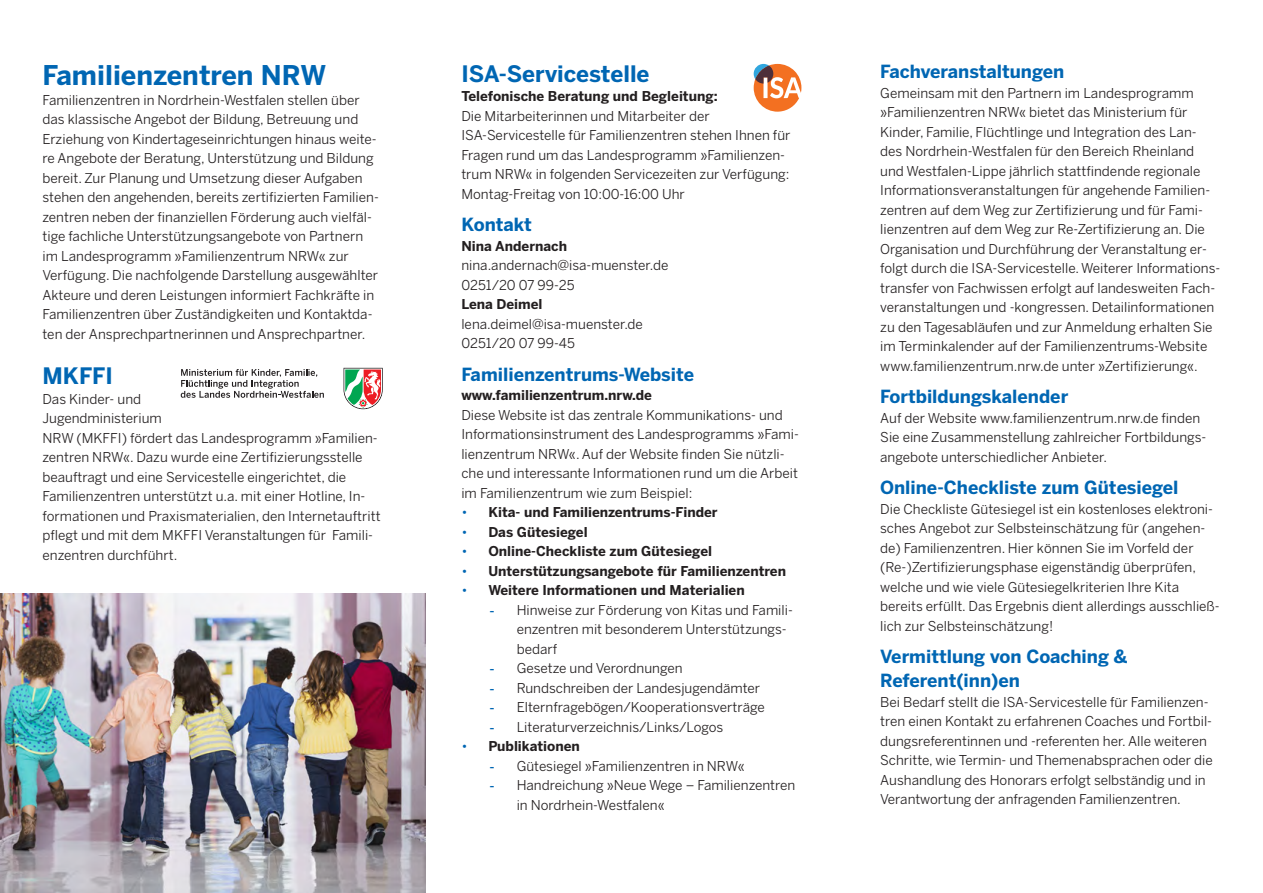
<style>
.page{position:relative;width:1263px;height:893px;background:#fff}
.page>*{position:absolute;margin:0;border:0;box-sizing:border-box;transform-origin:0 0}
.t1{font:700 27px "Benton Sans";color:#0066b3}
.t2{font:700 22.5px "Benton Sans";color:#0066b3}
.t3{font:700 18px/24px "Benton Sans";color:#0066b3}
.copy{font:13.5px/19.5px "Benton Sans";color:#231f20}
.Liste_2_Ebene{font:13.5px/19.5px "Benton Sans";color:#231f20}
.Liste{font:700 13.5px "Benton Sans";color:#231f20}
.copy-2{font:700 13.5px "Benton Sans";color:#231f20}
.s1{font-weight:700}
.s2{font-weight:400;color:#0066b3}
.s3{font-family:"Arial";color:#0066b3}
</style>
<div class="page">
<svg style="left:344px;top:368px;width:39px;height:41px"></svg>
<svg style="left:181px;top:369px;width:143px;height:29px"></svg>
<svg style="left:754px;top:64px;width:47px;height:48px"></svg>
<img style="left:0;top:593px;width:425px;height:300px">
<p class="t1" style="left:43px;top:59px;width:285px">Familienzentren NRW</p>
<p class="copy" style="left:43px;top:90px;width:338px">Familienzentren in Nordrhein-Westfalen stellen über das klassische Angebot der Bildung, Betreuung und Erziehung von Kindertageseinrichtungen hinaus weite&shy;re Angebote der Beratung, Unterstützung und Bildung bereit. Zur Planung und Umsetzung dieser Aufgaben stehen den angehenden, bereits zertifizierten Familien&shy;zentren neben der finanziellen Förderung auch vielfäl&shy;tige fachliche Unterstützungsangebote von Partnern im Landesprogramm »Familienzentrum NRW« zur Verfügung. Die nachfolgende Darstellung ausgewählter Akteure und deren Leistungen informiert Fachkräfte in Familienzentren über Zuständigkeiten und Kontaktda&shy;ten der Ansprechpartnerinnen und Ansprechpartner.</p>
<p class="t2" style="left:43px;top:363px;width:72px">MKFFI</p>
<p class="copy" style="left:43px;top:389px;width:340px">Das Kinder- und<br>Jugendministerium<br>NRW (MKFFI) fördert das Landesprogramm »Familien&shy;zentren NRW«. Dazu wurde eine Zertifizierungsstelle beauftragt und eine Servicestelle eingerichtet, die Familienzentren unterstützt u.a. mit einer Hotline, In&shy;formationen und Praxismaterialien, den Internetauftritt pflegt und mit dem MKFFI Veranstaltungen für Famili&shy;enzentren durchführt.</p>
<p class="t2" style="left:461px;top:60px;width:190px">ISA-Servicestelle</p>
<p class="copy-2" style="left:461px;top:88px;width:258px">Telefonische Beratung und Begleitung:</p>
<p class="copy" style="left:461px;top:106px;width:331px">Die Mitarbeiterinnen und Mitarbeiter der ISA-Servicestelle für Familienzentren stehen Ihnen für Fragen rund um das Landesprogramm »Familienzen&shy;trum NRW« in folgenden Servicezeiten zur Verfügung:<br>Montag-Freitag von 10:00-16:00 Uhr</p>
<p class="t3" style="left:461px;top:212px;width:72px">Kontakt</p>
<p class="copy" style="left:461px;top:236px;width:209px"><span class="s1">Nina Andernach </span>nina.andernach@isa-muenster.de<br>0251/20 07 99-25</p>
<p class="copy" style="left:461px;top:294px;width:183px"><span class="s1">Lena Deimel </span>lena.deimel@isa-muenster.de<br>0251/20 07 99-45</p>
<p class="t3" style="left:461px;top:362px;width:234px">Familienzentrums-Website</p>
<p class="copy" style="left:461px;top:385px;width:339px"><span class="s1">www.familienzentrum.nrw.de<br></span>Diese Website ist das zentrale Kommunikations- und Informationsinstrument des Landesprogramms »Fami&shy;lienzentrum NRW«. Auf der Website finden Sie nützli&shy;che und interessante Informationen rund um die Arbeit im Familienzentrum wie zum Beispiel:</p>
<p class="Liste" style="left:461px;top:504px;width:258px"><span class="s2">•</span> Kita- und Familienzentrums-Finder</p>
<p class="Liste" style="left:461px;top:524px;width:128px"><span class="s2">•</span> Das Gütesiegel</p>
<p class="Liste" style="left:461px;top:543px;width:252px"><span class="s2">•</span> Online-Checkliste zum Gütesiegel</p>
<p class="Liste" style="left:461px;top:563px;width:326px"><span class="s2">•</span> Unterstützungsangebote für Familienzentren</p>
<p class="Liste" style="left:461px;top:582px;width:285px"><span class="s2">•</span> Weitere Informationen und Materialien</p>
<p class="Liste_2_Ebene" style="left:517px;top:600px;width:278px;text-indent:-27px"><span class="s3">-</span> Hinweise zur Förderung von Kitas und Famili&shy;enzentren mit besonderem Unterstützungs&shy;bedarf</p>
<p class="Liste_2_Ebene" style="left:490px;top:658px;width:194px"><span class="s3">-</span> Gesetze und Verordnungen</p>
<p class="Liste_2_Ebene" style="left:490px;top:678px;width:272px"><span class="s3">-</span> Rundschreiben der Landesjugendämter</p>
<p class="Liste_2_Ebene" style="left:490px;top:697px;width:277px"><span class="s3">-</span> Elternfragebögen/Kooperationsverträge</p>
<p class="Liste_2_Ebene" style="left:490px;top:717px;width:235px"><span class="s3">-</span> Literaturverzeichnis/Links/Logos</p>
<p class="Liste" style="left:461px;top:738px;width:120px"><span class="s2">•</span> Publikationen</p>
<p class="Liste_2_Ebene" style="left:490px;top:756px;width:257px"><span class="s3">-</span> Gütesiegel »Familienzentren in NRW«</p>
<p class="Liste_2_Ebene" style="left:517px;top:775px;width:280px;text-indent:-27px"><span class="s3">-</span> Handreichung »Neue Wege – Familienzentren in Nordrhein-Westfalen«</p>
<p class="t3" style="left:880px;top:59px;width:186px">Fachveranstaltungen</p>
<p class="copy" style="left:880px;top:83px;width:342px">Gemeinsam mit den Partnern im Landesprogramm »Familienzentren NRW« bietet das Ministerium für Kinder, Familie, Flüchtlinge und Integration des Lan&shy;des Nordrhein-Westfalen für den Bereich Rheinland und Westfalen-Lippe jährlich stattfindende regionale Informationsveranstaltungen für angehende Familien&shy;zentren auf dem Weg zur Zertifizierung und für Fami&shy;lienzentren auf dem Weg zur Re-Zertifizierung an. Die Organisation und Durchführung der Veranstaltung er&shy;folgt durch die ISA-Servicestelle. Weiterer Informations&shy;transfer von Fachwissen erfolgt auf landesweiten Fach&shy;veranstaltungen und -kongressen. Detailinformationen zu den Tagesabläufen und zur Anmeldung erhalten Sie im Terminkalender auf der Familienzentrums-Website www.familienzentrum.nrw.de unter »Zertifizierung«.</p>
<p class="t3" style="left:880px;top:384px;width:190px">Fortbildungskalender</p>
<p class="copy" style="left:880px;top:408px;width:328px">Auf der Website www.familienzentrum.nrw.de finden<br>Sie eine Zusammenstellung zahlreicher Fortbildungs&shy;angebote unterschiedlicher Anbieter.</p>
<p class="t3" style="left:880px;top:475px;width:300px">Online-Checkliste zum Gütesiegel</p>
<p class="copy" style="left:880px;top:499px;width:341px">Die Checkliste Gütesiegel ist ein kostenloses elektroni&shy;sches Angebot zur Selbsteinschätzung für (angehen&shy;de) Familienzentren. Hier können Sie im Vorfeld der (Re-)Zertifizierungsphase eigenständig überprüfen, welche und wie viele Gütesiegelkriterien Ihre Kita bereits erfüllt. Das Ergebnis dient allerdings ausschließ&shy;lich zur Selbsteinschätzung!</p>
<p class="t3" style="left:880px;top:644px;width:249px">Vermittlung von Coaching &amp;<br>Referent(inn)en</p>
<p class="copy" style="left:880px;top:692px;width:334px">Bei Bedarf stellt die ISA-Servicestelle für Familienzen&shy;tren einen Kontakt zu erfahrenen Coaches und Fortbil&shy;dungsreferentinnen und -referenten her. Alle weiteren Schritte, wie Termin- und Themenabsprachen oder die Aushandlung des Honorars erfolgt selbständig und in Verantwortung der anfragenden Familienzentren.</p>
</div>
